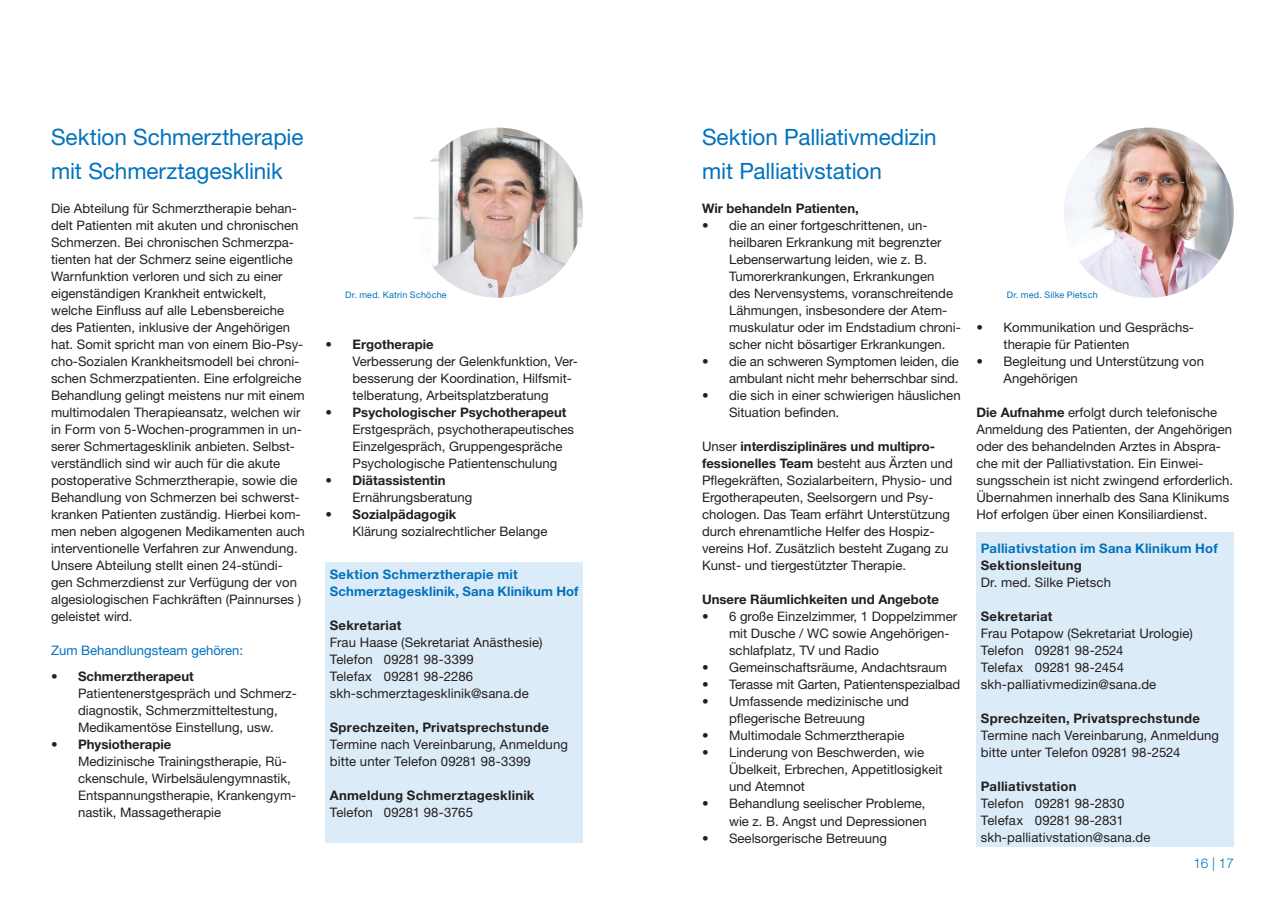
<style>
.page{position:relative;width:1285px;height:919px;background:#fff}
.page>*{position:absolute;margin:0;border:0;box-sizing:border-box;transform-origin:0 0}
.t1{font:22.5px/34px "Helvetica Neue LT Pro";letter-spacing:-.005em;color:#0072bc}
.t2{font:300 13.5px "Helvetica Neue LT Pro";color:#0072bc}
.t3{font:13.2px/17px "Helvetica Neue LT Pro";color:#231f20}
.t4{font:700 13.2px "Helvetica Neue LT Pro";color:#231f20}
.t5{font:700 13.2px "Helvetica Neue LT Pro";letter-spacing:.02em;color:#231f20}
.t6{font:700 13.2px/17px "Helvetica Neue LT Pro";letter-spacing:.02em;color:#0072bc}
.t7{font:13.2px "Helvetica Neue LT Pro";color:#0072bc}
.t8{font:9px "Helvetica Neue LT Pro";letter-spacing:.02em;color:#0072bc}
.s1{font-weight:700}
</style>
<div class="page">
<div style="left:325px;top:561px;width:258px;height:281px;background:#dcebf8"></div>
<img style="left:1063px;top:128px;width:170px;height:170px;border-radius:85px">
<div style="left:976px;top:531px;width:257px;height:315px;background:#dcebf8"></div>
<img style="left:412px;top:128px;width:171px;height:170px;border-radius:85px">
<h1 class="t1" style="left:51px;top:119px;width:254px">Sektion Schmerztherapie mit Schmerztagesklinik</h1>
<p class="t3" style="left:51px;top:199px;width:255px">Die Abteilung für Schmerztherapie behan&shy;delt Patienten mit akuten und chronischen Schmerzen. Bei chronischen Schmerzpa&shy;tienten hat der Schmerz seine eigentliche Warnfunktion verloren und sich zu einer eigenständigen Krankheit entwickelt, welche Einfluss auf alle Lebensbereiche des Patienten, inklusive der Angehörigen hat. Somit spricht man von einem Bio-Psy&shy;cho-Sozialen Krankheitsmodell bei chroni&shy;schen Schmerzpatienten. Eine erfolgreiche Behandlung gelingt meistens nur mit einem multimodalen Therapieansatz, welchen wir in Form von 5-Wochen-programmen in un&shy;serer Schmertagesklinik anbieten. Selbst&shy;verständlich sind wir auch für die akute postoperative Schmerztherapie, sowie die Behandlung von Schmerzen bei schwerst&shy;kranken Patienten zuständig. Hierbei kom&shy;men neben algogenen Medikamenten auch interventionelle Verfahren zur Anwendung.<br>Unsere Abteilung stellt einen 24-stündi&shy;gen Schmerzdienst zur Verfügung der von algesiologischen Fachkräften (Painnurses ) geleistet wird.</p>
<p class="t7" style="left:51px;top:642px;width:193px">Zum Behandlungsteam gehören:</p>
<p class="t4" style="left:51px;top:668px;width:144px">• Schmerztherapeut</p>
<p class="t3" style="left:78px;top:684px;width:220px">Patientenerstgespräch und Schmerz&shy;diagnostik, Schmerzmitteltestung,<br>Medikamentöse Einstellung, usw.</p>
<p class="t4" style="left:51px;top:736px;width:122px">• Physiotherapie</p>
<p class="t3" style="left:78px;top:752px;width:220px">Medizinische Trainingstherapie, Rü&shy;ckenschule, Wirbelsäulengymnastik, Entspannungstherapie, Krankengym&shy;nastik, Massagetherapie</p>
<p class="t8" style="left:345px;top:289px;width:103px">Dr. med. Katrin Schöche</p>
<p class="t4" style="left:325px;top:336px;width:110px">• Ergotherapie</p>
<p class="t3" style="left:352px;top:352px;width:227px">Verbesserung der Gelenkfunktion, Ver&shy;besserung der Koordination, Hilfsmit&shy;telberatung, Arbeitsplatzberatung</p>
<p class="t4" style="left:325px;top:404px;width:242px">• Psychologischer Psychotherapeut</p>
<p class="t3" style="left:352px;top:420px;width:223px">Erstgespräch, psychotherapeutisches<br>Einzelgespräch, Gruppengespräche<br>Psychologische Patientenschulung</p>
<p class="t4" style="left:325px;top:472px;width:122px">• Diätassistentin</p>
<p class="t3" style="left:352px;top:488px;width:121px">Ernährungsberatung</p>
<p class="t4" style="left:325px;top:506px;width:132px">• Sozialpädagogik</p>
<p class="t3" style="left:352px;top:522px;width:196px">Klärung sozialrechtlicher Belange</p>
<p class="t6" style="left:330px;top:565px;width:250px">Sektion Schmerztherapie mit<br>Schmerztagesklinik, Sana Klinikum Hof</p>
<p class="t5" style="left:330px;top:616px;width:73px">Sekretariat</p>
<p class="t3" style="left:330px;top:633px;width:214px">Frau Haase (Sekretariat Anästhesie)<br>Telefon 09281 98-3399<br>Telefax 09281 98-2286 skh-schmerztagesklinik@sana.de</p>
<p class="t5" style="left:330px;top:719px;width:221px">Sprechzeiten, Privatsprechstunde</p>
<p class="t3" style="left:330px;top:735px;width:240px">Termine nach Vereinbarung, Anmeldung bitte unter Telefon 09281 98-3399</p>
<p class="t5" style="left:330px;top:787px;width:206px">Anmeldung Schmerztagesklinik</p>
<p class="t3" style="left:330px;top:803px;width:145px">Telefon 09281 98-3765</p>
<h1 class="t1" style="left:702px;top:119px;width:236px">Sektion Palliativmedizin mit Palliativstation</h1>
<p class="t4" style="left:702px;top:200px;width:158px">Wir behandeln Patienten,</p>
<p class="t3" style="left:729px;top:216px;width:233px;text-indent:-27px">• die an einer fortgeschrittenen, un&shy;heilbaren Erkrankung mit begrenzter Lebenserwartung leiden, wie z. B.<br>Tumorerkrankungen, Erkrankungen<br>des Nervensystems, voranschreitende Lähmungen, insbesondere der Atem&shy;muskulatur oder im Endstadium chroni&shy;scher nicht bösartiger Erkrankungen.</p>
<p class="t3" style="left:702px;top:352px;width:258px;text-align:right">• die an schweren Symptomen leiden, die ambulant nicht mehr beherrschbar sind.</p>
<p class="t3" style="left:729px;top:386px;width:233px;text-indent:-27px">• die sich in einer schwierigen häuslichen<br>Situation befinden.</p>
<p class="t3" style="left:702px;top:437px;width:252px">Unser <span class="s1">interdisziplinäres und multipro&shy;fessionelles Team</span> besteht aus Ärzten und Pflegekräften, Sozialarbeitern, Physio- und Ergotherapeuten, Seelsorgern und Psy&shy;chologen. Das Team erfährt Unterstützung durch ehrenamtliche Helfer des Hospiz&shy;vereins Hof. Zusätzlich besteht Zugang zu Kunst- und tiergestützter Therapie.</p>
<p class="t4" style="left:702px;top:591px;width:238px">Unsere Räumlichkeiten und Angebote</p>
<p class="t3" style="left:729px;top:607px;width:230px;text-indent:-27px">• 6 große Einzelzimmer, 1 Doppelzimmer mit Dusche / WC sowie Angehörigen&shy;schlafplatz, TV und Radio</p>
<p class="t3" style="left:702px;top:658px;width:246px">• Gemeinschaftsräume, Andachtsraum</p>
<p class="t3" style="left:702px;top:675px;width:260px">• Terasse mit Garten, Patientenspezialbad</p>
<p class="t3" style="left:729px;top:692px;width:181px;text-indent:-27px">• Umfassende medizinische und pflegerische Betreuung</p>
<p class="t3" style="left:702px;top:726px;width:204px">• Multimodale Schmerztherapie</p>
<p class="t3" style="left:729px;top:743px;width:215px;text-indent:-27px">• Linderung von Beschwerden, wie<br>Übelkeit, Erbrechen, Appetitlosigkeit und Atemnot</p>
<p class="t3" style="left:702px;top:794px;width:226px;text-align:right">• Behandlung seelischer Probleme, wie z. B. Angst und Depressionen</p>
<p class="t3" style="left:702px;top:829px;width:186px">• Seelsorgerische Betreuung</p>
<p class="t8" style="left:1006px;top:289px;width:92px">Dr. med. Silke Pietsch</p>
<p class="t3" style="left:1003px;top:318px;width:192px;text-indent:-27px">• Kommunikation und Gesprächs&shy;therapie für Patienten</p>
<p class="t3" style="left:1003px;top:352px;width:202px;text-indent:-27px">• Begleitung und Unterstützung von<br>Angehörigen</p>
<p class="t3" style="left:976px;top:403px;width:258px"><span class="s1">Die Aufnahme</span> erfolgt durch telefonische Anmeldung des Patienten, der Angehörigen oder des behandelnden Arztes in Abspra&shy;che mit der Palliativstation. Ein Einwei&shy;sungsschein ist nicht zwingend erforderlich.<br>Übernahmen innerhalb des Sana Klinikums Hof erfolgen über einen Konsiliardienst.</p>
<p class="t6" style="left:980px;top:539px;width:238px">Palliativstation im Sana Klinikum Hof</p>
<p class="t5" style="left:980px;top:557px;width:102px">Sektionsleitung</p>
<p class="t3" style="left:980px;top:573px;width:132px">Dr. med. Silke Pietsch</p>
<p class="t5" style="left:980px;top:608px;width:73px">Sekretariat</p>
<p class="t3" style="left:980px;top:624px;width:214px">Frau Potapow (Sekretariat Urologie)<br>Telefon 09281 98-2524<br>Telefax 09281 98-2454 skh-palliativmedizin@sana.de</p>
<p class="t5" style="left:980px;top:710px;width:221px">Sprechzeiten, Privatsprechstunde</p>
<p class="t3" style="left:980px;top:726px;width:240px">Termine nach Vereinbarung, Anmeldung bitte unter Telefon 09281 98-2524</p>
<p class="t5" style="left:980px;top:778px;width:97px">Palliativstation</p>
<p class="t3" style="left:980px;top:794px;width:171px">Telefon 09281 98-2830<br>Telefax 09281 98-2831 skh-palliativstation@sana.de</p>
<p class="t2" style="left:1193px;top:854px;width:42px">16 | 17</p>
</div>
